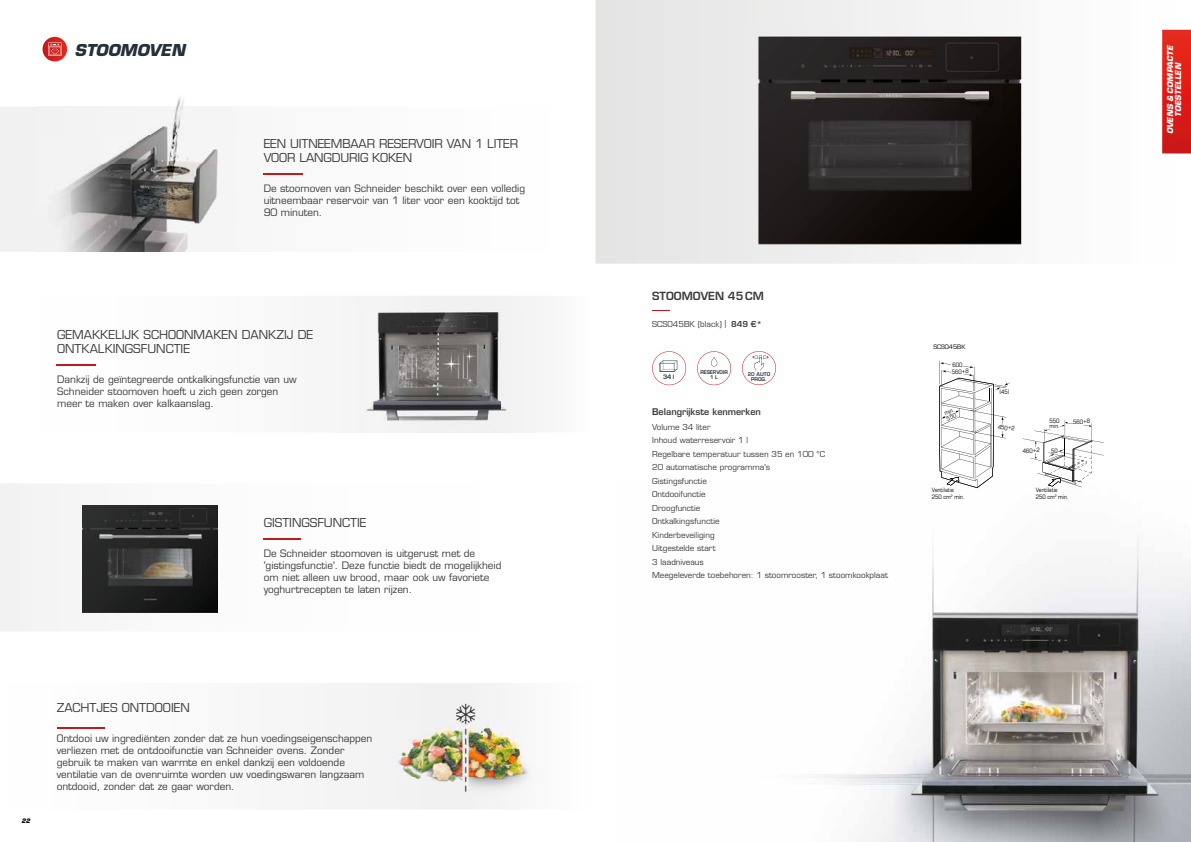
<style>
.page{position:relative;width:1191px;height:842px;background:#fff}
.page>*{position:absolute;margin:0;border:0;box-sizing:border-box;transform-origin:0 0}
.t1{font:italic 700 16px "Eurostile LT Std";color:#25303b}
.t2{font:12px/14.4px "Eurostile LT Std";color:#3c3c3b}
.t3{font:600 11px "Eurostile LT Std";color:#3c3c3b}
.t4{font:10px/12px "Eurostile LT Std";color:#3c3c3b}
.t5{font:600 9px "Eurostile LT Std";color:#3c3c3b}
.t6{font:8px/13.5px "Eurostile LT Std";color:#3c3c3b}
.t7{font:italic 700 8px/8px "Eurostile LT Std";color:#fff;text-align:center}
.t8{font:condensed 6px/7.2px "Eurostile LT Std";color:#000}
.t9{font:6px "Eurostile LT Std";color:#000}
.t10{font:600 6px "Eurostile LT Std";color:#25303b}
.t11{font:italic 700 6px "Eurostile LT Std";color:#000}
.t12{font:600 5px/5px "Eurostile LT Std";color:#25303b;text-align:center}
.s1{font-weight:600}
</style>
<div class="page">
<div style="left:0;top:107px;width:303px;height:144px;background:#f1f1f1"></div>
<img style="left:37px;top:97px;width:234px;height:154px">
<hr style="left:264px;top:174px;width:39px;height:1px;background:#c21b1c">
<svg style="left:0;top:484px;width:301px;height:147px"></svg>
<hr style="left:264px;top:539px;width:37px;height:1px;background:#c21b1c">
<img style="left:82px;top:506px;width:136px;height:106px">
<svg style="left:57px;top:683px;width:444px;height:126px"></svg>
<img style="left:390px;top:693px;width:141px;height:112px">
<hr style="left:57px;top:727px;width:48px;height:1px;background:#c21b1c">
<svg style="left:56px;top:296px;width:479px;height:70px"></svg>
<hr style="left:57px;top:364px;width:39px;height:1px;background:#c21b1c">
<img style="left:332px;top:309px;width:204px;height:123px">
<img style="left:818px;top:487px;width:373px;height:355px">
<svg style="left:595px;top:0;width:596px;height:264px"></svg>
<svg style="left:742px;top:351px;width:34px;height:34px"></svg>
<img style="left:744px;top:26px;width:290px;height:231px">
<svg style="left:1022px;top:420px;width:81px;height:67px"></svg>
<svg style="left:939px;top:361px;width:70px;height:127px"></svg>
<div style="left:43px;top:37px;width:24px;height:24px;background:linear-gradient(to right,#c6151c,#e32c20);border-radius:12px"></div>
<svg style="left:48px;top:43px;width:14px;height:13px"></svg>
<svg style="left:652px;top:351px;width:34px;height:34px"></svg>
<svg style="left:697px;top:351px;width:34px;height:34px"></svg>
<img style="left:1162px;top:30px;width:29px;height:124px">
<h1 class="t1" style="left:75px;top:41px;width:112px">STOOMOVEN</h1>
<p class="t2" style="left:264px;top:136px;width:256px">EEN UITNEEMBAAR RESERVOIR VAN 1 LITER<br>VOOR LANGDURIG KOKEN</p>
<p class="t4" style="left:264px;top:182px;width:263px">De stoomoven van Schneider beschikt over een volledig uitneembaar reservoir van 1 liter voor een kooktijd tot<br>90 minuten.</p>
<p class="t2" style="left:57px;top:327px;width:257px">GEMAKKELIJK SCHOONMAKEN DANKZIJ DE<br>ONTKALKINGSFUNCTIE</p>
<p class="t4" style="left:57px;top:373px;width:241px">Dankzij de geïntegreerde ontkalkingsfunctie van uw<br>Schneider stoomoven hoeft u zich geen zorgen meer te maken over kalkaanslag.</p>
<p class="t2" style="left:264px;top:516px;width:104px">GISTINGSFUNCTIE</p>
<p class="t4" style="left:264px;top:547px;width:239px">De Schneider stoomoven is uitgerust met de 'gistingsfunctie'. Deze functie biedt de mogelijkheid om niet alleen uw brood, maar ook uw favoriete yoghurtrecepten te laten rijzen.</p>
<p class="t11" style="left:22px;top:817px;width:10px">22</p>
<p class="t2" style="left:57px;top:700px;width:135px">ZACHTJES ONTDOOIEN</p>
<p class="t4" style="left:57px;top:732px;width:317px">Ontdooi uw ingrediënten zonder dat ze hun voedingseigenschappen verliezen met de ontdooifunctie van Schneider ovens. Zonder gebruik te maken van warmte en enkel dankzij een voldoende ventilatie van de ovenruimte worden uw voedingswaren langzaam ontdooid, zonder dat ze gaar worden.</p>
<p class="t7" style="left:1166px;top:134px;width:91px;rotate:-90deg">OVENS &amp; COMPACTE<br>TOESTELLEN</p>
<p class="t3" style="left:652px;top:289px;width:113px">STOOMOVEN 45 CM</p>
<p class="t6" style="left:652px;top:318px;width:111px">SCSO45BK (black) | <span class="s1">849 €*</span></p>
<p class="t9" style="left:933px;top:343px;width:34px">SCSO45BK</p>
<p class="t10" style="left:663px;top:373px;width:13px">34 l</p>
<p class="t12" style="left:700px;top:370px;width:29px">RESERVOIR<br>1 L</p>
<p class="t12" style="left:747px;top:372px;width:24px">20 AUTO<br>PROG.</p>
<p class="t8" style="left:952px;top:361px;width:12px">600</p>
<p class="t8" style="left:951px;top:368px;width:18px">560+8</p>
<p class="t8" style="left:999px;top:388px;width:12px">(45)</p>
<p class="t5" style="left:652px;top:406px;width:110px">Belangrijkste kenmerken</p>
<p class="t6" style="left:652px;top:420px;width:237px">Volume 34 liter<br>Inhoud waterreservoir 1 l<br>Regelbare temperatuur tussen 35 en 100 °C<br>20 automatische programma's<br>Gistingsfunctie<br>Ontdooifunctie<br>Droogfunctie<br>Ontkalkingsfunctie<br>Kinderbeveiliging<br>Uitgestelde start<br>3 laadniveaus<br>Meegeleverde toebehoren: 1 stoomrooster, 1 stoomkookplaat</p>
<p class="t8" style="left:943px;top:411px;width:12px;line-height:5.5px;rotate:-22deg">min.<br>550</p>
<p class="t8" style="left:932px;top:486px;width:34px">Ventilatie<br>250 cm<sup>2</sup> min.</p>
<p class="t8" style="left:998px;top:423px;width:18px;rotate:7deg">450+2</p>
<p class="t8" style="left:1049px;top:418px;width:12px;line-height:5.2px">550 min.</p>
<p class="t8" style="left:1073px;top:418px;width:18px">560+8</p>
<p class="t8" style="left:1022px;top:447px;width:18px">460+2</p>
<p class="t8" style="left:1051px;top:447px;width:8px">50</p>
<p class="t8" style="left:1035px;top:486px;width:34px">Ventilatie<br>250 cm<sup>2</sup> min.</p>
</div>
